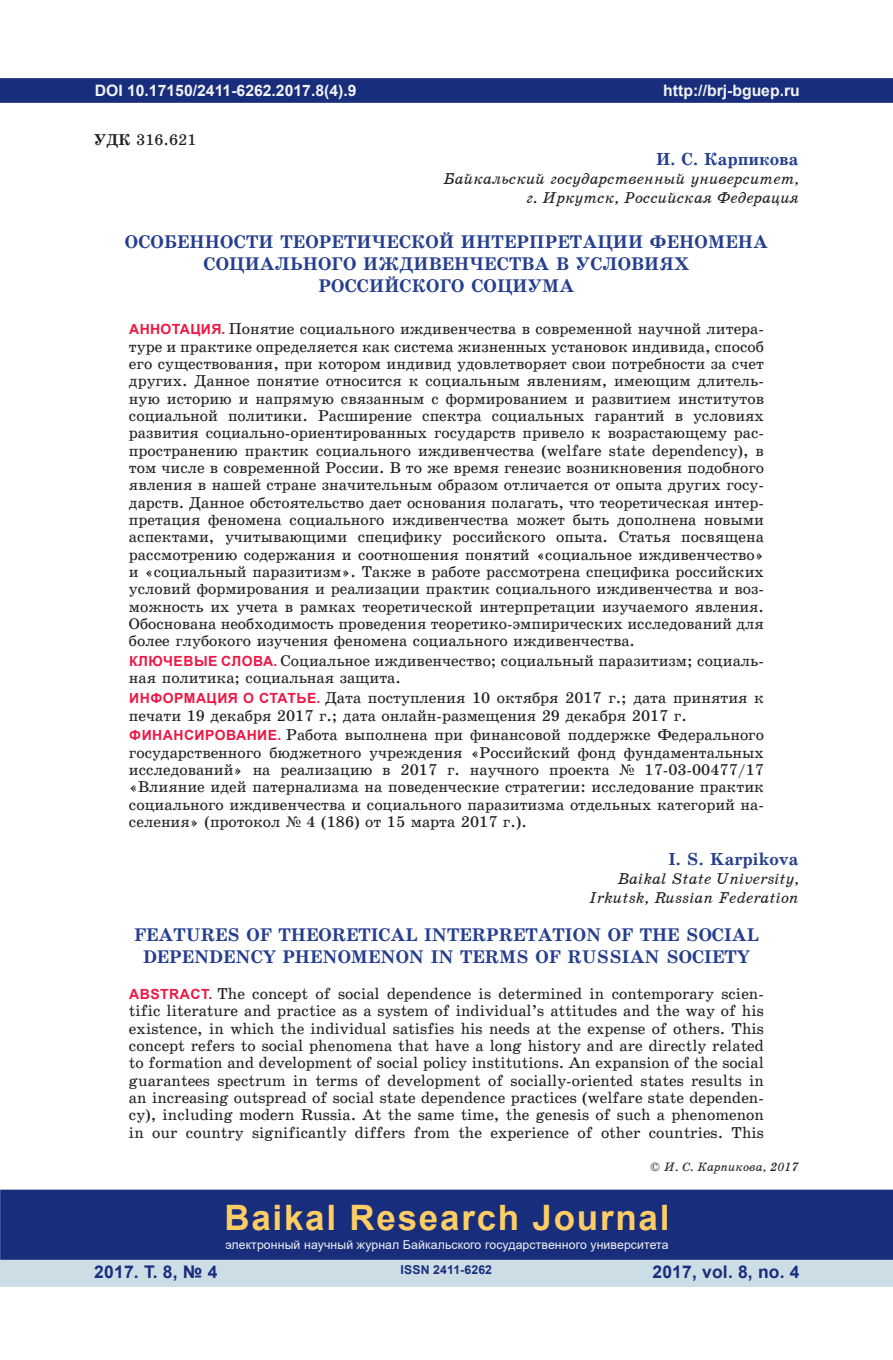
<style>
.page{position:relative;width:893px;height:1360px;background:#fff}
.page>*{position:absolute;margin:0;border:0;box-sizing:border-box;transform-origin:0 0}
.t1{font:700 35px "Arial";letter-spacing:.05em;color:#fecd64}
.t2{font:18.38px/22.2px "School Book C Bold";letter-spacing:.01em;color:#253f8e;text-align:center}
.t3{font:700 17.5px "Arial";letter-spacing:.01em;color:#182d7c}
.t4{font:17.5px "School Book C Bold";color:#253f8e}
.t5{font:15.75px/17.3px "School Book C";color:#231f20;text-align:justify}
.t6{font:15.75px/18.9px "School Book C Italic";color:#231f20;text-align:right}
.t7{font:700 15.75px "Arial";color:#f2f3f4}
.t8{font:12.25px "Arial";letter-spacing:.01em;color:#f2f3f4}
.t9{font:12.25px "School Book C Italic";color:#231f20}
.t10{font:700 12.25px "Arial";letter-spacing:.01em;color:#182d7c}
.s1{font-family:"School Book C Bold"}
.s2{font-family:"Arial";font-weight:700;font-size:14px;color:#ed1845}
.s3{font-family:"Times New Roman"}
</style>
<div class="page">
<div style="left:1px;top:79px;width:891px;height:23px;background:#182d7c"></div>
<div style="left:0;top:78px;width:893px;height:25px;border:2px solid #182d7c"></div>
<div style="left:0;top:1258px;width:893px;height:28px;background:#cddde6"></div>
<div style="left:1px;top:1190px;width:891px;height:68px;background:#182d7c"></div>
<div style="left:0;top:1189px;width:893px;height:70px;border:2px solid #182d7c"></div>
<p class="t7" style="left:95px;top:79px;width:263px">DOI 10.17150/2411-6262.2017.8(4).9</p>
<p class="t5" style="left:94px;top:131px;width:104px"><span class="s1">УДК</span> 316.621</p>
<p class="t7" style="left:663px;top:79px;width:138px">http://brj-bguep.ru</p>
<p class="t4" style="left:656px;top:150px;width:144px">И. С. Карпикова</p>
<p class="t6" style="left:443px;top:169px;width:357px">Байкальский государственный университет, г. Иркутск, Российская Федерация</p>
<p class="t2" style="left:125px;top:230px;width:645px">ОСОБЕННОСТИ ТЕОРЕТИЧЕСКОЙ ИНТЕРПРЕТАЦИИ ФЕНОМЕНА<br>СОЦИАЛЬНОГО ИЖДИВЕНЧЕСТВА В УСЛОВИЯХ<br>РОССИЙСКОГО СОЦИУМА</p>
<p class="t5" style="left:129px;top:320px;width:637px"><span class="s2">АННОТАЦИЯ.</span> Понятие социального иждивенчества в современной научной литера&shy;туре и практике определяется как система жизненных установок индивида, способ его существования, при котором индивид удовлетворяет свои потребности за счет других. Данное понятие относится к социальным явлениям, имеющим длитель&shy;ную историю и напрямую связанным с формированием и развитием институтов социальной политики. Расширение спектра социальных гарантий в условиях развития социально-ориентированных государств привело к возрастающему рас&shy;пространению практик социального иждивенчества (welfare state dependency), в том числе в современной России. В то же время генезис возникновения подобного явления в нашей стране значительным образом отличается от опыта других госу&shy;дарств. Данное обстоятельство дает основания полагать, что теоретическая интер&shy;претация феномена социального иждивенчества может быть дополнена новыми аспектами, учитывающими специфику российского опыта. Статья посвящена рассмотрению содержания и соотношения понятий «социальное иждивенчество» и «социальный паразитизм». Также в работе рассмотрена специфика российских условий формирования и реализации практик социального иждивенчества и воз&shy;можность их учета в рамках теоретической интерпретации изучаемого явления.<br>Обоснована необходимость проведения теоретико-эмпирических исследований для более глубокого изучения феномена социального иждивенчества.</p>
<p class="t5" style="left:129px;top:652px;width:636px"><span class="s2">КЛЮЧЕВЫЕ СЛОВА.</span> Социальное иждивенчество; социальный паразитизм; социаль&shy;ная политика; социальная защита.</p>
<p class="t5" style="left:129px;top:689px;width:636px"><span class="s2">ИНФОРМАЦИЯ О СТАТЬЕ.</span> Дата поступления 10 октября 2017 г.; дата принятия к печати 19 декабря 2017 г.; дата онлайн-размещения 29 декабря 2017 г.</p>
<p class="t5" style="left:129px;top:726px;width:636px"><span class="s2">ФИНАНСИРОВАНИЕ.</span> Работа выполнена при финансовой поддержке Федерального государственного бюджетного учреждения «Российский фонд фундаментальных исследований» на реализацию в 2017 г. научного проекта <span class="s3">№</span> 17-03-00477/17 «Влияние идей патернализма на поведенческие стратегии: исследование практик социального иждивенчества и социального паразитизма отдельных категорий на&shy;селения» (протокол <span class="s3">№</span> 4 (186) от 15 марта 2017 г.).</p>
<p class="t4" style="left:668px;top:850px;width:132px">I. S. Karpikova</p>
<p class="t6" style="left:589px;top:869px;width:211px">Baikal State University,<br>Irkutsk, Russian Federation</p>
<p class="t2" style="left:134px;top:924px;width:626px">FEATURES OF THEORETICAL INTERPRETATION OF THE SOCIAL<br>DEPENDENCY PHENOMENON IN TERMS OF RUSSIAN SOCIETY</p>
<p class="t5" style="left:129px;top:985px;width:637px"><span class="s2">ABSTRACT.</span> The concept of social dependence is determined in contemporary scien&shy;tific literature and practice as a system of individual’s attitudes and the way of his existence, in which the individual satisfies his needs at the expense of others. This concept refers to social phenomena that have a long history and are directly related to formation and development of social policy institutions. An expansion of the social guarantees spectrum in terms of development of socially-oriented states results in an increasing outspread of social state dependence practices (welfare state dependen&shy;cy), including modern Russia. At the same time, the genesis of such a phenomenon in our country significantly differs from the experience of other countries. This</p>
<p class="t9" style="left:651px;top:1160px;width:150px">© И. С. Карпикова, 2017</p>
<h1 class="t1" style="left:224px;top:1192px;width:447px">Baikal Research Journal</h1>
<p class="t8" style="left:225px;top:1236px;width:445px">электронный научный журнал Байкальского государственного университета</p>
<p class="t10" style="left:401px;top:1261px;width:93px">ISSN 2411-6262</p>
<p class="t3" style="left:94px;top:1259px;width:125px">2017. Т. 8, № 4</p>
<p class="t3" style="left:652px;top:1259px;width:149px">2017, vol. 8, no. 4</p>
</div>
